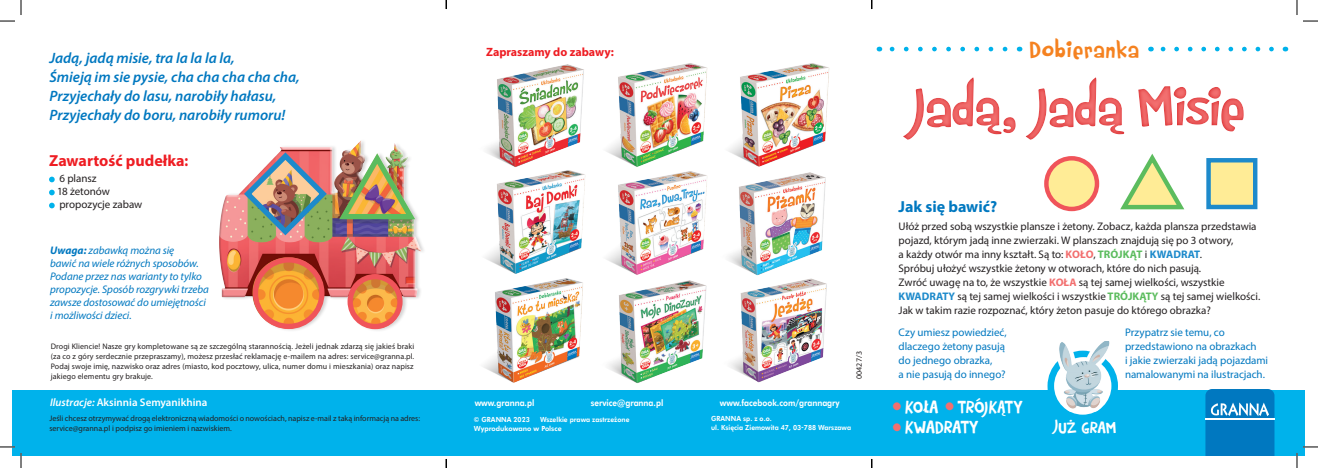
<style>
.page{position:relative;width:1318px;height:468px;background:#fff}
.page>*{position:absolute;margin:0;border:0;box-sizing:border-box;transform-origin:0 0}
.t1{font:63.4px "Rumpelstiltskin";letter-spacing:-.035em;color:#f26f6f}
.cwiczenia_opisy{font:26px "Rumpelstiltskin";letter-spacing:.01em;color:#f58220}
.cwiczenia_opisy-2{font:19.5px "Rumpelstiltskin";letter-spacing:-.015em;color:#fff}
.cwiczenia_opisy-3{font:18px "Rumpelstiltskin";letter-spacing:-.01em;color:#fff}
.t2{font:700 16px "Myriad Pro";color:#ee1d23}
.t3{font:700 16px "Myriad Pro";color:#0078c0}
.cwiczenia_opisy-4{font:italic 600 15px/19px "Myriad Pro";color:#0078c0}
.t4{font:700 12px "Myriad Pro";color:#ee1d23}
.cwiczenia_opisy-5{font:11px/14px "Myriad Pro";color:#231f20}
.cwiczenia_opisy-6{font:11px/14px "Myriad Pro";letter-spacing:-.005em;color:#0078c0}
.t5{font:italic 11px/13px "Myriad Pro";letter-spacing:-.005em;color:#0078c0}
.t6{font:600 11px "Myriad Pro";color:#fff}
.t7{font:9px "Futura Hv EU";color:#fff;scale:.9 1}
.t8{font:8px/10px "Myriad Pro";letter-spacing:.01em;color:#231f20}
.t9{font:7px "Futura Hv EU";color:#fff;scale:.95 1}
.t10{font:7px "Futura Hv EU";color:#fff}
.s1{font-weight:700}
.s2{font-style:italic}
.s3{font-weight:700;color:#f26f6f}
.s4{font-weight:700;color:#5cbc5e}
.s5{font-weight:700;color:#1d8acb}
.s6{font-family:"Brady Bunch Remastered";font-size:36px;color:#f26f6f}
</style>
<div class="page">
<div style="left:12px;top:389px;width:1292px;height:66px;background:#00b2eb"></div>
<div style="left:1047px;top:350px;width:71px;height:71px;background:#00b2eb;border-radius:50%"></div>
<div style="left:1054px;top:357px;width:57px;height:57px;background:#fff;border-radius:50%"></div>
<div style="left:1056px;top:337px;width:56px;height:74px;background:#fff"></div>
<img style="left:1057px;top:341px;width:55px;height:70px">
<svg style="left:1205px;top:389px;width:69px;height:66px;background:#1985c6"></svg>
<img style="left:486px;top:64px;width:98px;height:100px">
<img style="left:483px;top:278px;width:100px;height:105px">
<img style="left:485px;top:164px;width:100px;height:110px">
<img style="left:606px;top:63px;width:102px;height:102px">
<img style="left:606px;top:165px;width:101px;height:108px">
<img style="left:608px;top:273px;width:99px;height:110px">
<img style="left:728px;top:63px;width:102px;height:102px">
<img style="left:728px;top:165px;width:98px;height:106px">
<img style="left:730px;top:271px;width:97px;height:112px">
<div style="left:865px;top:65px;width:436px;height:94px;background:#da2128;opacity:.91"></div>
<div style="left:1046px;top:158px;width:51px;height:51px;background:#ffec96;border-radius:50%"></div>
<div style="left:1044px;top:156px;width:55px;height:55px;border:4px solid #f0545a;border-radius:50%"></div>
<svg style="left:1116px;top:149px;width:72px;height:61px"></svg>
<svg style="left:889px;top:47px;width:116px;height:4px"></svg>
<svg style="left:1160px;top:47px;width:111px;height:4px"></svg>
<svg style="left:49px;top:176px;width:6px;height:6px"></svg>
<svg style="left:49px;top:189px;width:6px;height:6px"></svg>
<svg style="left:49px;top:202px;width:6px;height:6px"></svg>
<svg style="left:1204px;top:156px;width:55px;height:54px;background:#bfd2b1"></svg>
<div style="left:217px;top:139px;width:206px;height:192px;background:#231f20;opacity:.26"></div>
<div style="left:253px;top:257px;width:71px;height:71px;border:5px solid #f0545a;border-radius:50%"></div>
<img style="left:240px;top:148px;width:180px;height:91px">
<div style="left:347px;top:274px;width:55px;height:55px;border:5px solid #f0545a;border-radius:50%"></div>
<svg style="left:1303px;top:20px;width:15px;height:2px"></svg>
<svg style="left:1303px;top:446px;width:15px;height:1px"></svg>
<svg style="left:0;top:0;width:22px;height:22px"></svg>
<svg style="left:0;top:446px;width:22px;height:21px"></svg>
<svg style="left:1296px;top:0;width:1px;height:15px"></svg>
<svg style="left:1296px;top:453px;width:1px;height:14px"></svg>
<p class="cwiczenia_opisy-4" style="left:49px;top:48px;width:252px">Jadą, jadą misie, tra la la la la,<br>Śmieją im sie pysie, cha cha cha cha cha,</p>
<p class="cwiczenia_opisy-4" style="left:49px;top:86px;width:229px">Przyjechały do lasu, narobiły hałasu,</p>
<p class="cwiczenia_opisy-4" style="left:49px;top:105px;width:237px">Przyjechały do boru, narobiły rumoru!</p>
<p class="t2" style="left:49px;top:150px;width:141px">Zawartość pudełka:</p>
<p class="cwiczenia_opisy-5" style="left:57px;top:172px;width:87px;line-height:13px">6 plansz<br>18 żetonów propozycje zabaw</p>
<p class="t5" style="left:50px;top:244px;width:160px"><span class="s1">Uwaga:</span> zabawką można się<br>bawić na wiele różnych sposobów.<br>Podane przez nas warianty to tylko propozycje. Sposób rozgrywki trzeba zawsze dostosować do umiejętności i możliwości dzieci.</p>
<p class="t8" style="left:51px;top:341px;width:365px">Drogi Kliencie! Nasze gry kompletowane są ze szczególną starannością. Jeżeli jednak zdarzą się jakieś braki (za co z góry serdecznie przepraszamy), możesz przesłać reklamację e-mailem na adres: service@granna.pl.</p>
<p class="t8" style="left:51px;top:361px;width:364px">Podaj swoje imię, nazwisko oraz adres (miasto, kod pocztowy, ulica, numer domu i mieszkania) oraz napisz jakiego elementu gry brakuje.</p>
<p class="t6" style="left:50px;top:395px;width:159px"><span class="s2">Ilustracje:</span> Aksinnia Semyanikhina</p>
<p class="t8" style="left:49px;top:412px;width:372px">Jeśli chcesz otrzymywać drogą elektroniczną wiadomości o nowościach, napisz e-mail z taką informacją na adres: service@granna.pl i podpisz go imieniem i nazwiskiem.</p>
<p class="t4" style="left:486px;top:44px;width:129px">Zapraszamy do zabawy:</p>
<p class="cwiczenia_opisy" style="left:1029px;top:33px;width:111px">Dobieranka</p>
<h1 class="t1" style="left:912px;top:66px;width:334px">Jadą, Jadą Misie</h1>
<p class="t8" style="left:854px;top:379px;width:30px;rotate:-90deg">00427/3</p>
<p class="t3" style="left:898px;top:196px;width:100px">Jak się bawić?</p>
<p class="cwiczenia_opisy-5" style="left:898px;top:219px;width:363px">Ułóż przed sobą wszystkie plansze i żetony. Zobacz, każda plansza przedstawia pojazd, którym jadą inne zwierzaki. W planszach znajdują się po 3 otwory,<br>a każdy otwór ma inny kształt. Są to: <span class="s3">KOŁO</span>, <span class="s4">TRÓJKĄT</span> i <span class="s5">KWADRAT</span>.<br>Spróbuj ułożyć wszystkie żetony w otworach, które do nich pasują.<br>Zwróć uwagę na to, że wszystkie <span class="s3">KOŁA</span> są tej samej wielkości, wszystkie <span class="s5">KWADRATY</span> są tej samej wielkości i wszystkie <span class="s4">TRÓJKĄTY</span> są tej samej wielkości.<br>Jak w takim razie rozpoznać, który żeton pasuje do którego obrazka?</p>
<p class="cwiczenia_opisy-6" style="left:1125px;top:324px;width:145px">Przypatrz sie temu, co przedstawiono na obrazkach<br>i jakie zwierzaki jadą pojazdami namalowanymi na ilustracjach.</p>
<p class="cwiczenia_opisy-6" style="left:898px;top:324px;width:110px">Czy umiesz powiedzieć, dlaczego żetony pasują do jednego obrazka,<br>a nie pasują do innego?</p>
<p class="t7" style="left:475px;top:397px;width:68px">www.granna.pl</p>
<p class="t7" style="left:591px;top:397px;width:82px">service@granna.pl</p>
<p class="t7" style="left:720px;top:397px;width:135px">www.facebook.com/grannagry</p>
<p class="t9" style="left:474px;top:414px;width:60px">© GRANNA 2023</p>
<p class="t9" style="left:540px;top:414px;width:96px">Wszelkie prawa zastrzeżone</p>
<p class="t10" style="left:474px;top:423px;width:89px">Wyprodukowano w Polsce</p>
<p class="t9" style="left:711px;top:413px;width:65px">GRANNA sp. z o.o.</p>
<p class="t9" style="left:711px;top:422px;width:149px">ul. Księcia Ziemowita 47, 03-788 Warszawa</p>
<p class="cwiczenia_opisy-2" style="left:892px;top:394px;width:131px"><span class="s6">·</span> KOŁA <span class="s6">·</span> TRÓJKĄTY</p>
<p class="cwiczenia_opisy-2" style="left:892px;top:414px;width:87px"><span class="s6">·</span> KWADRATY</p>
<p class="cwiczenia_opisy-3" style="left:1054px;top:415px;width:63px">JUŻ GRAM</p>
</div>
